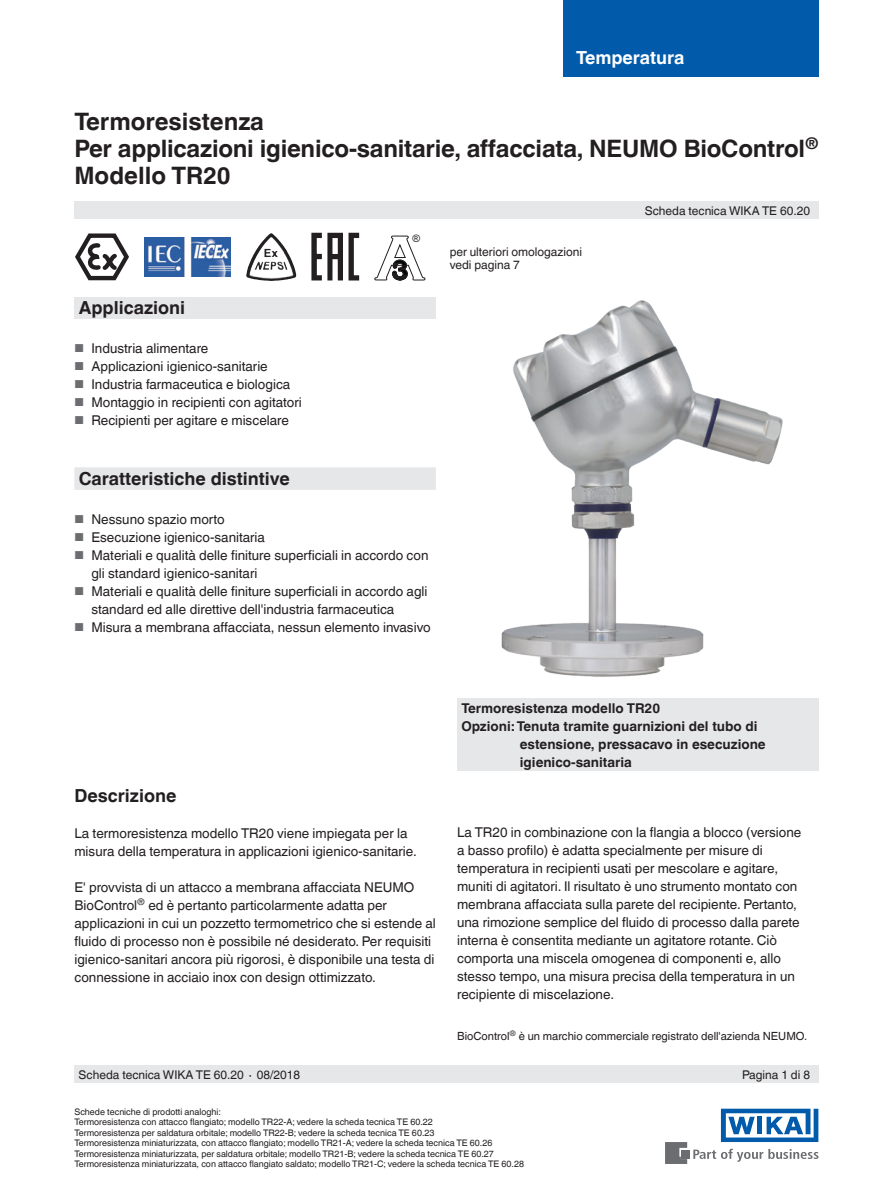
<style>
.page{position:relative;width:893px;height:1188px;background:#fff}
.page>*{position:absolute;margin:0;border:0;box-sizing:border-box;transform-origin:0 0}
.t1{font:700 24px/27px "Helvetica World";letter-spacing:-.01em;color:#231f20}
.t2{font:700 18px "Helvetica World";color:#231f20}
.t3{font:700 18px "Helvetica World";color:#fff}
.t4{font:13.5px/18px "Helvetica World";color:#231f20}
.t5{font:700 13.5px "Helvetica World";color:#231f20}
.t6{font:12px/13.5px "Helvetica World";color:#231f20}
.t7{font:11.25px "Helvetica World";color:#231f20}
.t8{font:10.35px "Arial";color:#231f20}
.t9{font:9px/10.5px "Helvetica World";color:#231f20}
.s1{font-size:11.55px;color:#6c6d70}
</style>
<div class="page">
<div style="left:74px;top:297px;width:362px;height:22px;background:#e6e7e9"></div>
<div style="left:74px;top:202px;width:745px;height:17px;background:#e6e7e9"></div>
<div style="left:74px;top:1066px;width:745px;height:17px;background:#e6e7e9"></div>
<svg style="left:693px;top:1149px;width:126px;height:13px"></svg>
<div style="left:682px;top:1150px;width:8px;height:8px;background:#6c6d70"></div>
<svg style="left:665px;top:1142px;width:22px;height:22px"></svg>
<svg style="left:721px;top:1109px;width:97px;height:33px"></svg>
<div style="left:563px;top:0;width:256px;height:77px;background:#015aaa"></div>
<div style="left:74px;top:467px;width:362px;height:23px;background:#e6e7e9"></div>
<img style="left:501px;top:300px;width:282px;height:377px">
<div style="left:457px;top:699px;width:361px;height:72px;background:#e6e7e9"></div>
<svg style="left:75px;top:233px;width:54px;height:48px"></svg>
<img style="left:251px;top:233px;width:20px;height:26px">
<svg style="left:374px;top:236px;width:51px;height:44px"></svg>
<img style="left:145px;top:237px;width:86px;height:39px">
<svg style="left:311px;top:233px;width:48px;height:48px"></svg>
<h2 class="t3" style="left:576px;top:47px;width:110px">Temperatura</h2>
<h1 class="t1" style="left:74px;top:108px;width:746px">Termoresistenza<br>Per applicazioni igienico-sanitarie, affacciata, NEUMO BioControl<sup>®<br></sup>Modello TR20</h1>
<h2 class="t2" style="left:79px;top:297px;width:108px">Applicazioni</h2>
<p class="t4" style="left:74px;top:339px;width:135px"><span class="s1">■</span> Industria alimentare</p>
<p class="t4" style="left:74px;top:357px;width:195px"><span class="s1">■</span> Applicazioni igienico-sanitarie</p>
<p class="t4" style="left:74px;top:375px;width:217px"><span class="s1">■</span> Industria farmaceutica e biologica</p>
<p class="t4" style="left:74px;top:393px;width:229px"><span class="s1">■</span> Montaggio in recipienti con agitatori</p>
<p class="t4" style="left:74px;top:411px;width:216px"><span class="s1">■</span> Recipienti per agitare e miscelare</p>
<p class="t8" style="left:412px;top:231px;width:9px">®</p>
<h2 class="t2" style="left:79px;top:468px;width:213px">Caratteristiche distintive</h2>
<p class="t4" style="left:74px;top:510px;width:152px"><span class="s1">■</span> Nessuno spazio morto</p>
<p class="t4" style="left:74px;top:528px;width:192px"><span class="s1">■</span> Esecuzione igienico-sanitaria</p>
<p class="t4" style="left:91px;top:546px;width:339px;text-indent:-17px"><span class="s1">■</span> Materiali e qualità delle finiture superficiali in accordo con gli standard igienico-sanitari</p>
<p class="t4" style="left:91px;top:582px;width:338px;text-indent:-17px"><span class="s1">■</span> Materiali e qualità delle finiture superficiali in accordo agli standard ed alle direttive dell'industria farmaceutica</p>
<p class="t4" style="left:74px;top:618px;width:358px"><span class="s1">■</span> Misura a membrana affacciata, nessun elemento invasivo</p>
<p class="t6" style="left:450px;top:245px;width:134px">per ulteriori omologazioni vedi pagina 7</p>
<p class="t6" style="left:645px;top:204px;width:167px">Scheda tecnica WIKA TE 60.20</p>
<h2 class="t2" style="left:74px;top:785px;width:103px">Descrizione</h2>
<p class="t4" style="left:74px;top:824px;width:344px">La termoresistenza modello TR20 viene impiegata per la misura della temperatura in applicazioni igienico-sanitarie.</p>
<p class="t4" style="left:74px;top:878px;width:363px">E' provvista di un attacco a membrana affacciata NEUMO BioControl<sup>®</sup> ed è pertanto particolarmente adatta per applicazioni in cui un pozzetto termometrico che si estende al fluido di processo non è possibile né desiderato. Per requisiti igienico-sanitari ancora più rigorosi, è disponibile una testa di connessione in acciaio inox con design ottimizzato.</p>
<p class="t5" style="left:461px;top:700px;width:200px">Termoresistenza modello TR20</p>
<p class="t5" style="left:461px;top:718px;width:298px">Opzioni: Tenuta tramite guarnizioni del tubo di</p>
<p class="t5" style="left:520px;top:736px;width:247px">estensione, pressacavo in esecuzione</p>
<p class="t5" style="left:520px;top:754px;width:114px">igienico-sanitaria</p>
<p class="t4" style="left:457px;top:823px;width:346px">La TR20 in combinazione con la flangia a blocco (versione a basso profilo) è adatta specialmente per misure di temperatura in recipienti usati per mescolare e agitare, muniti di agitatori. Il risultato è uno strumento montato con membrana affacciata sulla parete del recipiente. Pertanto, una rimozione semplice del fluido di processo dalla parete interna è consentita mediante un agitatore rotante. Ciò comporta una miscela omogenea di componenti e, allo stesso tempo, una misura precisa della temperatura in un recipiente di miscelazione.</p>
<p class="t7" style="left:457px;top:1029px;width:352px">BioControl<sup>®</sup> è un marchio commerciale registrato dell'azienda NEUMO.</p>
<p class="t6" style="left:79px;top:1068px;width:223px">Scheda tecnica WIKA TE 60.20 ∙ 08/2018</p>
<p class="t6" style="left:742px;top:1068px;width:70px">Pagina 1 di 8</p>
<p class="t9" style="left:74px;top:1107px;width:451px">Schede tecniche di prodotti analoghi:<br>Termoresistenza con attacco flangiato; modello TR22-A; vedere la scheda tecnica TE 60.22<br>Termoresistenza per saldatura orbitale; modello TR22-B; vedere la scheda tecnica TE 60.23<br>Termoresistenza miniaturizzata, con attacco flangiato; modello TR21-A; vedere la scheda tecnica TE 60.26<br>Termoresistenza miniaturizzata, per saldatura orbitale; modello TR21-B; vedere la scheda tecnica TE 60.27<br>Termoresistenza miniaturizzata, con attacco flangiato saldato; modello TR21-C; vedere la scheda tecnica TE 60.28</p>
</div>
